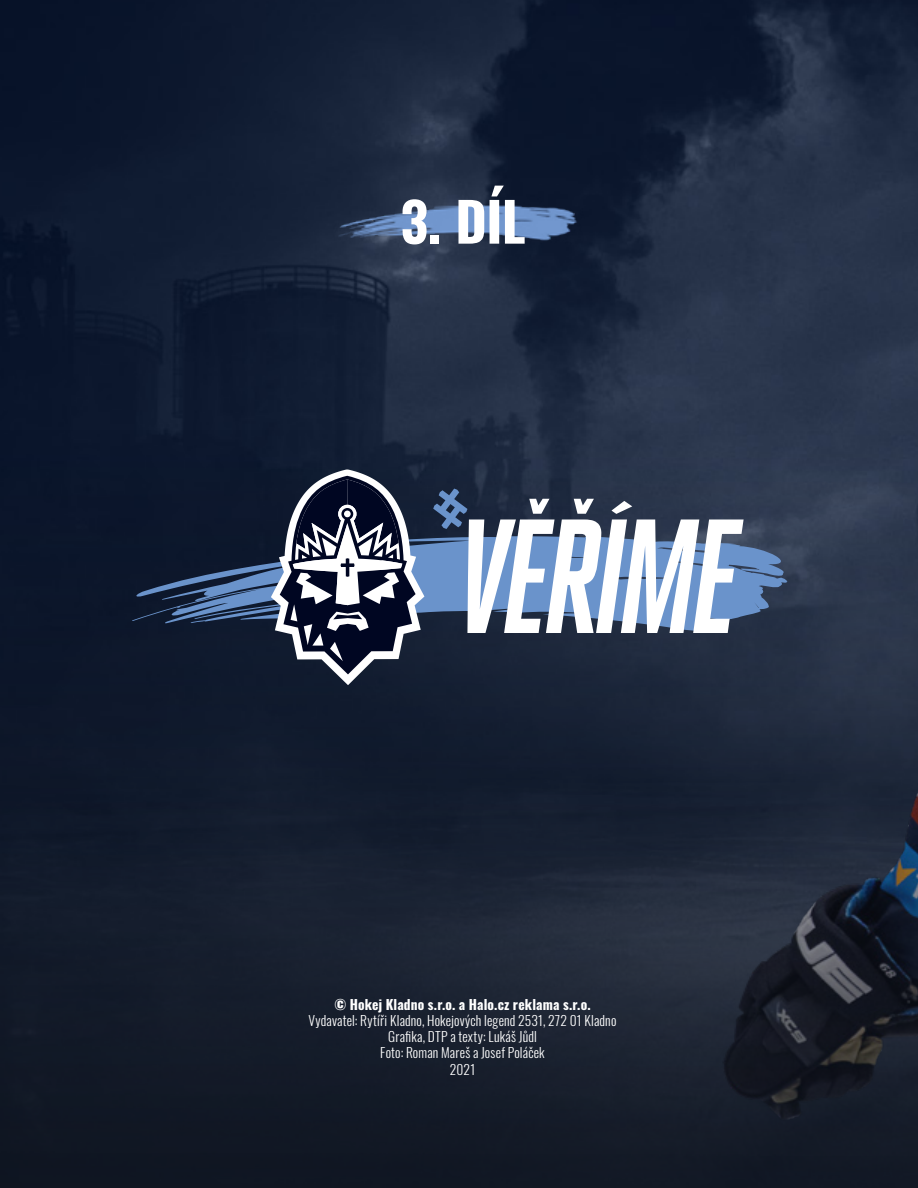
<style>
.page{position:relative;width:918px;height:1188px;background:#fff}
.page>*{position:absolute;margin:0;border:0;box-sizing:border-box;transform-origin:0 0}
.t1{font:700 54px "Oswald";color:#fff}
.t2{font:300 13.5px/16.2px "Oswald";letter-spacing:.015em;color:#fff;text-align:center}
.t3{font:700 13.5px "Oswald";letter-spacing:.01em;color:#fff}
</style>
<div class="page">
<img style="left:0;top:0;width:636px;height:69px">
<img style="left:636px;top:0;width:282px;height:69px">
<img style="left:0;top:69px;width:918px;height:1119px">
<svg style="left:132px;top:536px;width:655px;height:96px;background:#2d4160"></svg>
<svg style="left:433px;top:489px;width:311px;height:144px"></svg>
<svg style="left:271px;top:470px;width:153px;height:215px"></svg>
<img style="left:298px;top:126px;width:309px;height:192px">
<h1 class="t1" style="left:400px;top:193px;width:127px">3. DÍL</h1>
<p class="t3" style="left:334px;top:997px;width:258px">© Hokej Kladno s.r.o. a Halo.cz reklama s.r.o.</p>
<p class="t2" style="left:309px;top:1011px;width:309px">Vydavatel: Rytíři Kladno, Hokejových legend 2531, 272 01 Kladno Grafika, DTP a texty: Lukáš Jůdl<br>Foto: Roman Mareš a Josef Poláček<br>2021</p>
</div>
